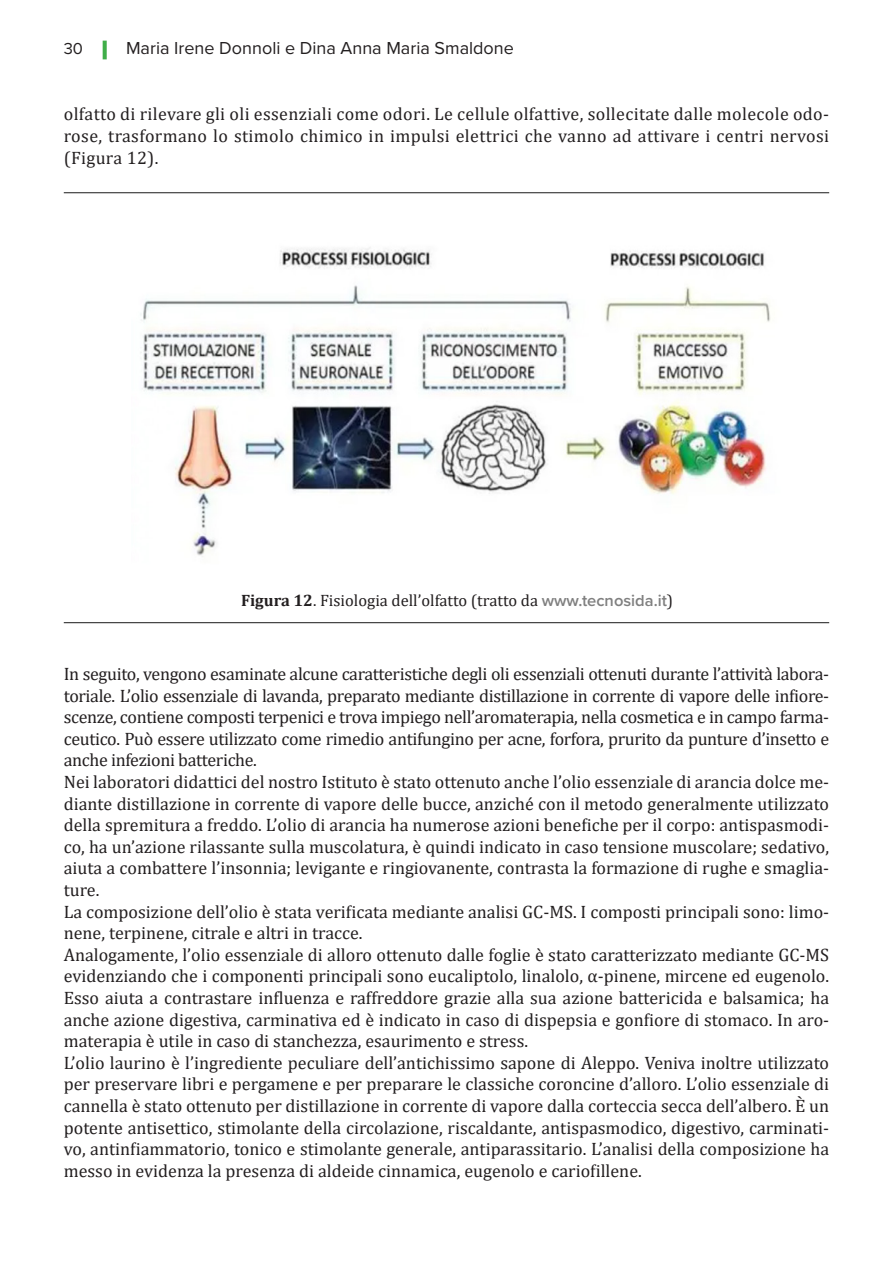
<style>
.page{position:relative;width:893px;height:1263px;background:#fff}
.page>*{position:absolute;margin:0;border:0;box-sizing:border-box;transform-origin:0 0}
._06_testo{font:18px/21.6px "Cambria";color:#231f20;text-align:justify}
.t1{font:18px "Proxima Nova";color:#231f20}
.t2{font:16.5px "Cambria";color:#231f20}
.s1{font-size:16.5px}
.s2{font-family:"Book Antiqua";font-size:16.5px;color:#40ae49}
.s3{font-weight:700}
.s4{font-family:"Proxima Nova";font-weight:600;color:#808080}
</style>
<div class="page">
<hr style="left:64px;top:192px;width:765px;height:1px;background:#333">
<hr style="left:64px;top:622px;width:765px;height:1px;background:#333">
<img style="left:140px;top:247px;width:631px;height:310px">
<p class="t1" style="left:64px;top:35px;width:452px"><span class="s1">30</span> <span class="s2">|</span> Maria Irene Donnoli e Dina Anna Maria Smaldone</p>
<p class="_06_testo" style="left:64px;top:103px;width:767px">olfatto di rilevare gli oli essenziali come odori. Le cellule olfattive, sollecitate dalle molecole odo&shy;rose, trasformano lo stimolo chimico in impulsi elettrici che vanno ad attivare i centri nervosi (Figura 12).</p>
<p class="t2" style="left:241px;top:591px;width:434px"><span class="s3">Figura 12</span>. Fisiologia dell’olfatto (tratto da <span class="s4">www.tecnosida.it</span>)</p>
<p class="_06_testo" style="left:64px;top:663px;width:767px">In seguito, vengono esaminate alcune caratteristiche degli oli essenziali ottenuti durante l’attività labora&shy;toriale. L’olio essenziale di lavanda, preparato mediante distillazione in corrente di vapore delle infiore&shy;scenze, contiene composti terpenici e trova impiego nell’aromaterapia, nella cosmetica e in campo farma&shy;ceutico. Può essere utilizzato come rimedio antifungino per acne, forfora, prurito da punture d’insetto e anche infezioni batteriche.</p>
<p class="_06_testo" style="left:64px;top:771px;width:767px">Nei laboratori didattici del nostro Istituto è stato ottenuto anche l’olio essenziale di arancia dolce me&shy;diante distillazione in corrente di vapore delle bucce, anziché con il metodo generalmente utilizzato della spremitura a freddo. L’olio di arancia ha numerose azioni benefiche per il corpo: antispasmodi&shy;co, ha un’azione rilassante sulla muscolatura, è quindi indicato in caso tensione muscolare; sedativo, aiuta a combattere l’insonnia; levigante e ringiovanente, contrasta la formazione di rughe e smaglia&shy;ture.</p>
<p class="_06_testo" style="left:64px;top:901px;width:767px">La composizione dell’olio è stata verificata mediante analisi GC-MS. I composti principali sono: limo&shy;nene, terpinene, citrale e altri in tracce.</p>
<p class="_06_testo" style="left:64px;top:944px;width:767px">Analogamente, l’olio essenziale di alloro ottenuto dalle foglie è stato caratterizzato mediante GC-MS evidenziando che i componenti principali sono eucaliptolo, linalolo, α-pinene, mircene ed eugenolo.<br>Esso aiuta a contrastare influenza e raffreddore grazie alla sua azione battericida e balsamica; ha anche azione digestiva, carminativa ed è indicato in caso di dispepsia e gonfiore di stomaco. In aro&shy;materapia è utile in caso di stanchezza, esaurimento e stress.</p>
<p class="_06_testo" style="left:64px;top:1052px;width:767px">L’olio laurino è l’ingrediente peculiare dell’antichissimo sapone di Aleppo. Veniva inoltre utilizzato per preservare libri e pergamene e per preparare le classiche coroncine d’alloro. L’olio essenziale di cannella è stato ottenuto per distillazione in corrente di vapore dalla corteccia secca dell’albero. È un potente antisettico, stimolante della circolazione, riscaldante, antispasmodico, digestivo, carminati&shy;vo, antinfiammatorio, tonico e stimolante generale, antiparassitario. L’analisi della composizione ha messo in evidenza la presenza di aldeide cinnamica, eugenolo e cariofillene.</p>
</div>
